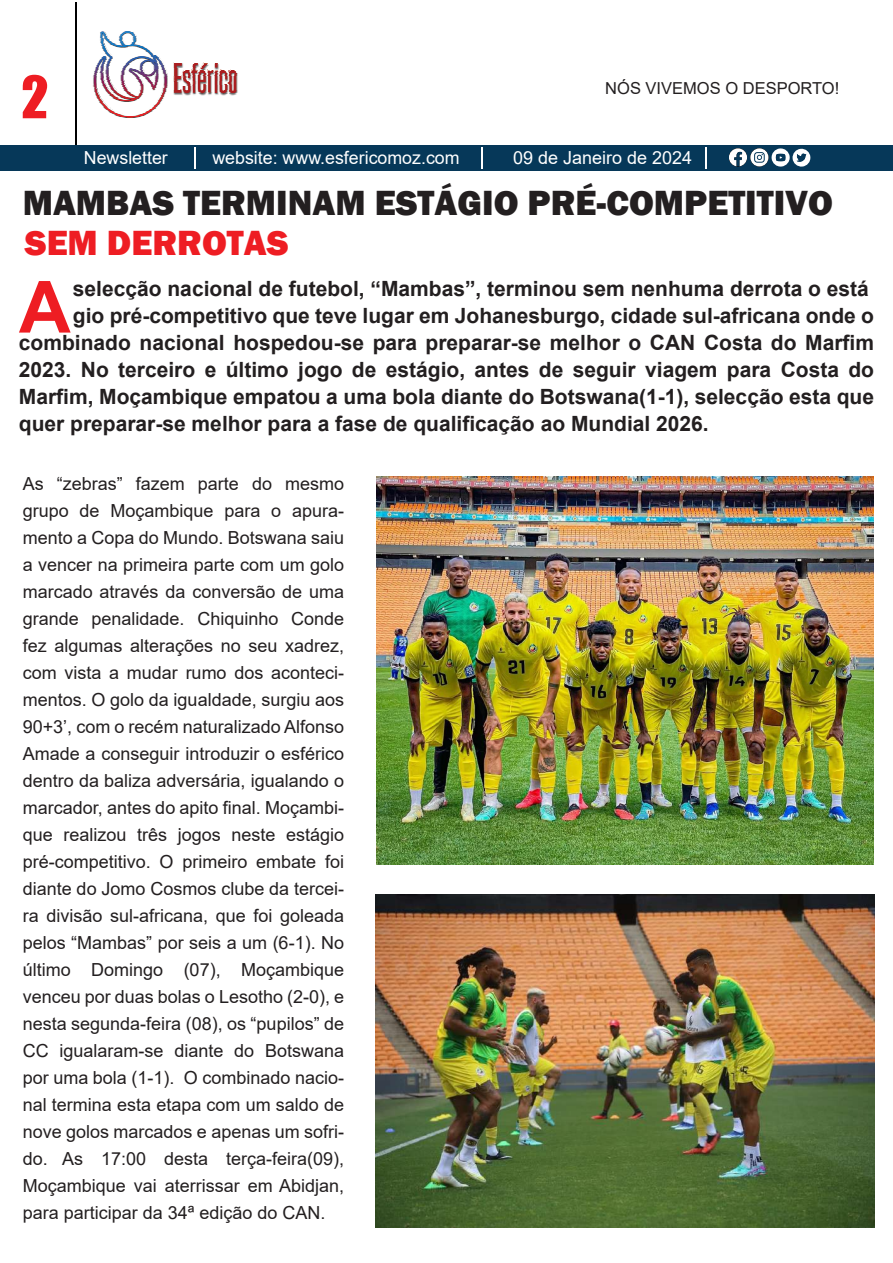
<style>
.page{position:relative;width:893px;height:1263px;background:#fff}
.page>*{position:absolute;margin:0;border:0;box-sizing:border-box;transform-origin:0 0}
.t1{font:700 72px "Arial";color:#ee1d23}
.t2{font:54px "Impact";color:#ee1d23}
.t3{font:800 36px "Franklin Gothic";color:#231f20}
.t4{font:800 36px "Franklin Gothic";color:#ee1d23}
.t5{font:700 21px "Arial";color:#231f20}
.t6{font:18px/27px "Arial";color:#231f20;text-align:justify}
.t7{font:18px "Arial";color:#fff}
.t8{font:16.5px "Arial";color:#231f20}
</style>
<div class="page">
<div style="left:0;top:145px;width:893px;height:26px;background:#063859"></div>
<svg style="left:705px;top:147px;width:1px;height:22px"></svg>
<svg style="left:195px;top:147px;width:1px;height:22px"></svg>
<svg style="left:729px;top:148px;width:18px;height:18px"></svg>
<div style="left:750px;top:148px;width:18px;height:18px;background:#fff;border-radius:50%"></div>
<svg style="left:754px;top:152px;width:11px;height:11px"></svg>
<svg style="left:482px;top:147px;width:1px;height:22px"></svg>
<svg style="left:771px;top:148px;width:40px;height:19px"></svg>
<hr style="left:76px;top:2px;width:1px;height:142px;background:#000001">
<svg style="left:93px;top:31px;width:145px;height:87px"></svg>
<img style="left:377px;top:477px;width:496px;height:388px">
<img style="left:375px;top:894px;width:500px;height:334px">
<h2 class="t2" style="left:21px;top:55px;width:29px">2</h2>
<p class="t8" style="left:605px;top:77px;width:236px">NÓS VIVEMOS O DESPORTO!</p>
<p class="t7" style="left:84px;top:145px;width:86px">Newsletter</p>
<p class="t7" style="left:212px;top:145px;width:249px">website: www.esfericomoz.com</p>
<p class="t7" style="left:513px;top:145px;width:181px">09 de Janeiro de 2024</p>
<h3 class="t3" style="left:23px;top:180px;width:812px">MAMBAS TERMINAM ESTÁGIO PRÉ-COMPETITIVO</h3>
<h3 class="t4" style="left:25px;top:220px;width:265px">SEM DERROTAS</h3>
<h1 class="t1" style="left:19px;top:257px;width:53px">A</h1>
<p class="t5" style="left:73px;top:274px;width:797px">selecção nacional de futebol, “Mambas”, terminou sem nenhuma derrota o está</p>
<p class="t5" style="left:73px;top:301px;width:803px">gio pré-competitivo que teve lugar em Johanesburgo, cidade sul-africana onde o</p>
<p class="t5" style="left:19px;top:328px;width:857px">combinado nacional hospedou-se para preparar-se melhor o CAN Costa do Marfim</p>
<p class="t5" style="left:19px;top:355px;width:857px">2023. No terceiro e último jogo de estágio, antes de seguir viagem para Costa do</p>
<p class="t5" style="left:19px;top:382px;width:857px">Marfim, Moçambique empatou a uma bola diante do Botswana(1-1), selecção esta que</p>
<p class="t5" style="left:19px;top:409px;width:691px">quer preparar-se melhor para a fase de qualificação ao Mundial 2026.</p>
<p class="t6" style="left:23px;top:470px;width:323px">As “zebras” fazem parte do mesmo grupo de Moçambique para o apura&shy;mento a Copa do Mundo. Botswana saiu a vencer na primeira parte com um golo marcado através da conversão de uma grande penalidade. Chiquinho Conde fez algumas alterações no seu xadrez, com vista a mudar rumo dos aconteci&shy;mentos. O golo da igualdade, surgiu aos 90+3’, com o recém naturalizado Alfonso Amade a conseguir introduzir o esférico dentro da baliza adversária, igualando o marcador, antes do apito final. Moçambi&shy;que realizou três jogos neste estágio pré-competitivo. O primeiro embate foi diante do Jomo Cosmos clube da tercei&shy;ra divisão sul-africana, que foi goleada pelos “Mambas” por seis a um (6-1). No último Domingo (07), Moçambique venceu por duas bolas o Lesotho (2-0), e nesta segunda-feira (08), os “pupilos” de CC igualaram-se diante do Botswana por uma bola (1-1). O combinado nacio&shy;nal termina esta etapa com um saldo de nove golos marcados e apenas um sofri&shy;do. As 17:00 desta terça-feira(09), Moçambique vai aterrissar em Abidjan, para participar da 34ª edição do CAN.</p>
</div>
